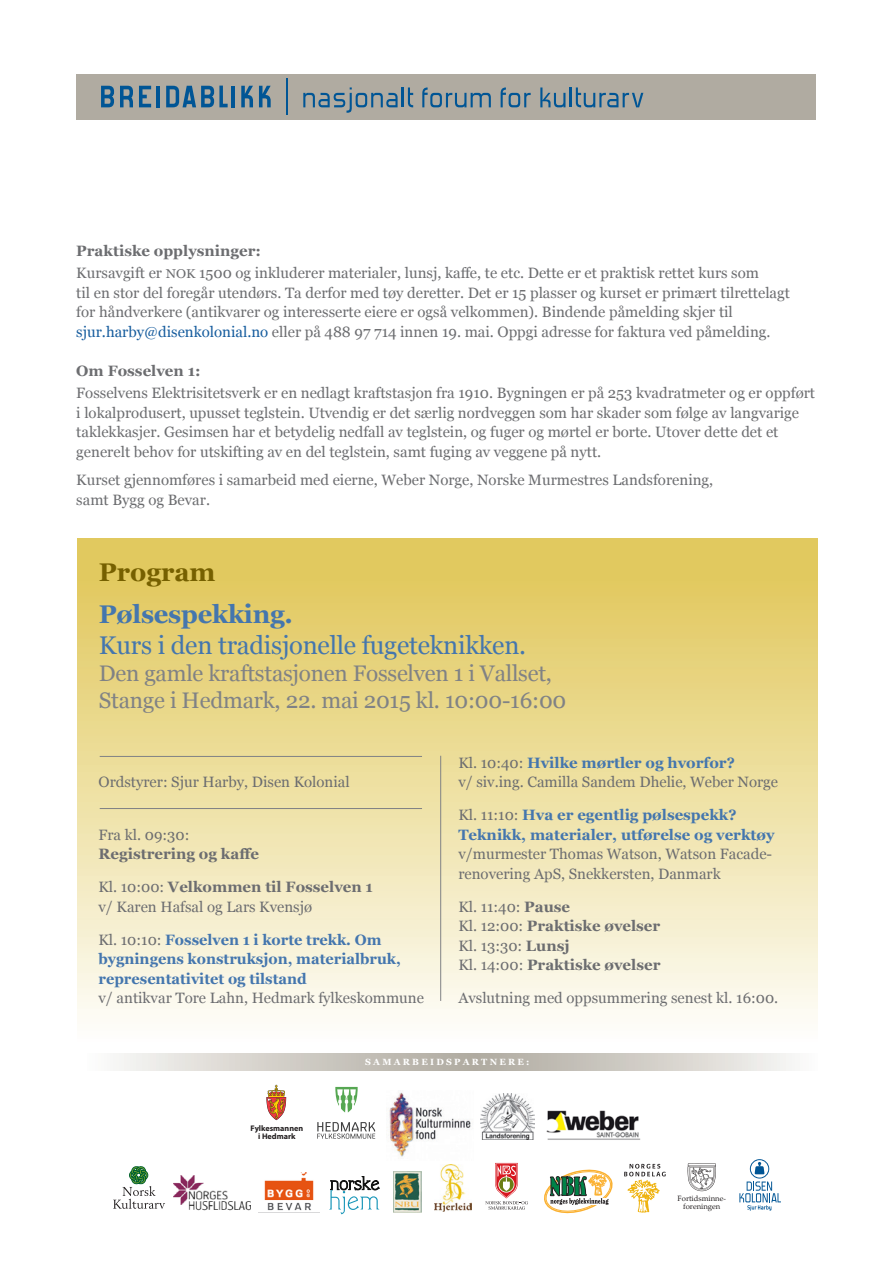
<style>
.page{position:relative;width:893px;height:1263px;background:#fff}
.page>*{position:absolute;margin:0;border:0;box-sizing:border-box;transform-origin:0 0}
.t1{font:25.5px "Georgia";letter-spacing:-.01em;color:#4476ae}
.t2{font:700 25.5px "Georgia";letter-spacing:-.01em;color:#4476ae}
.t3{font:700 25.5px "Georgia";color:#766000}
.t4{font:22.5px "Georgia";letter-spacing:-.01em;color:#808285}
.t5{font:15px/19.5px "Georgia";color:#6c6d70}
.t6{font:700 15px "Georgia";color:#6c6d70}
.t7{font:700 15px/19.5px "Georgia";color:#4476ae}
.t8{font:700 9px "Georgia";letter-spacing:.25em;color:#fff}
.t9{font:700 8.1px "Myriad Pro";color:#231f20}
.t10{font:7.65px "Palatino Linotype";color:#231f20}
.s1{font-size:12.75px}
.s2{color:#175d9e}
.s3{font-weight:400}
.s4{font-weight:400;color:#6c6d70}
.s5{font-weight:700;color:#4476ae}
.s6{font-weight:700}
</style>
<div class="page">
<div style="left:76px;top:74px;width:740px;height:45px;background:#b0aba1"></div>
<svg style="left:101px;top:86px;width:13px;height:21px"></svg>
<svg style="left:120px;top:86px;width:13px;height:21px"></svg>
<svg style="left:139px;top:86px;width:12px;height:21px"></svg>
<hr style="left:156px;top:86px;width:4px;height:21px;background:#005595">
<svg style="left:166px;top:86px;width:62px;height:21px"></svg>
<hr style="left:232px;top:86px;width:3px;height:21px;background:#005595">
<svg style="left:241px;top:86px;width:12px;height:21px"></svg>
<svg style="left:259px;top:86px;width:12px;height:21px"></svg>
<svg style="left:303px;top:87px;width:95px;height:26px"></svg>
<hr style="left:402px;top:87px;width:2px;height:20px;background:#005595">
<svg style="left:408px;top:87px;width:5px;height:20px"></svg>
<svg style="left:422px;top:87px;width:69px;height:20px"></svg>
<svg style="left:501px;top:87px;width:30px;height:20px"></svg>
<svg style="left:540px;top:87px;width:25px;height:20px"></svg>
<hr style="left:570px;top:87px;width:2px;height:20px;background:#005595">
<svg style="left:576px;top:87px;width:67px;height:20px"></svg>
<hr style="left:286px;top:78px;width:2px;height:37px;background:#005595">
<div style="left:77px;top:539px;width:740px;height:505px;background:linear-gradient(to bottom,#dfc553,#fefdf9)"></div>
<hr style="left:440px;top:756px;width:1px;height:245px;background:#808285">
<hr style="left:100px;top:756px;width:322px;height:1px;background:#808285">
<hr style="left:100px;top:808px;width:322px;height:1px;background:#808285">
<svg style="left:116px;top:1053px;width:676px;height:17px;background:#d0cdc6"></svg>
<svg style="left:739px;top:1159px;width:42px;height:51px"></svg>
<img style="left:174px;top:1176px;width:54px;height:29px">
<img style="left:188px;top:1200px;width:63px;height:11px">
<svg style="left:113px;top:1166px;width:52px;height:43px"></svg>
<svg style="left:624px;top:1164px;width:42px;height:49px"></svg>
<svg style="left:544px;top:1170px;width:69px;height:43px"></svg>
<svg style="left:329px;top:1176px;width:50px;height:38px"></svg>
<svg style="left:485px;top:1163px;width:43px;height:46px"></svg>
<img style="left:394px;top:1172px;width:27px;height:40px">
<img style="left:434px;top:1164px;width:37px;height:47px">
<svg style="left:688px;top:1163px;width:28px;height:28px"></svg>
<img style="left:258px;top:1172px;width:61px;height:41px">
<svg style="left:266px;top:1085px;width:20px;height:35px"></svg>
<svg style="left:317px;top:1122px;width:58px;height:17px"></svg>
<svg style="left:335px;top:1087px;width:23px;height:26px"></svg>
<img style="left:389px;top:1092px;width:82px;height:65px">
<img style="left:546px;top:1110px;width:95px;height:30px">
<img style="left:481px;top:1094px;width:53px;height:45px">
<p class="t6" style="left:76px;top:241px;width:186px">Praktiske opplysninger:</p>
<p class="t5" style="left:76px;top:263px;width:684px">Kursavgift er <span class="s1">NOK</span> 1500 og inkluderer materialer, lunsj, kaffe, te etc. Dette er et praktisk rettet kurs som</p>
<p class="t5" style="left:76px;top:283px;width:715px">til en stor del foregår utendørs. Ta derfor med tøy deretter. Det er 15 plasser og kurset er primært tilrettelagt</p>
<p class="t5" style="left:76px;top:302px;width:658px">for håndverkere (antikvarer og interesserte eiere er også velkommen). Bindende påmelding skjer til</p>
<p class="t5" style="left:76px;top:322px;width:696px"><span class="s2">sjur.harby@disenkolonial.no</span> eller på 488 97 714 innen 19. mai. Oppgi adresse for faktura ved påmelding.</p>
<p class="t6" style="left:76px;top:361px;width:126px">Om Fosselven 1:</p>
<p class="t5" style="left:76px;top:383px;width:740px">Fosselvens Elektrisitetsverk er en nedlagt kraftstasjon fra 1910. Bygningen er på 253 kvadratmeter og er oppført i lokalprodusert, upusset teglstein. Utvendig er det særlig nordveggen som har skader som følge av langvarige taklekkasjer. Gesimsen har et betydelig nedfall av teglstein, og fuger og mørtel er borte. Utover dette det et generelt behov for utskifting av en del teglstein, samt fuging av veggene på nytt.</p>
<p class="t5" style="left:76px;top:470px;width:638px">Kurset gjennomføres i samarbeid med eierne, Weber Norge, Norske Murmestres Landsforening,</p>
<p class="t5" style="left:76px;top:490px;width:135px">samt Bygg og Bevar.</p>
<p class="t3" style="left:99px;top:555px;width:118px">Program</p>
<p class="t2" style="left:99px;top:598px;width:196px">Pølsespekking.</p>
<p class="t1" style="left:99px;top:630px;width:429px">Kurs i den tradisjonelle fugeteknikken.</p>
<p class="t4" style="left:99px;top:660px;width:455px">Den gamle kraftstasjonen Fosselven 1 i Vallset,</p>
<p class="t4" style="left:99px;top:687px;width:469px">Stange i Hedmark, 22. mai 2015 kl. 10:00-16:00</p>
<p class="t5" style="left:99px;top:773px;width:253px">Ordstyrer: Sjur Harby, Disen Kolonial</p>
<p class="t5" style="left:99px;top:825px;width:92px">Fra kl. 09:30:</p>
<p class="t6" style="left:99px;top:844px;width:162px">Registrering og kaffe</p>
<p class="t6" style="left:99px;top:877px;width:276px"><span class="s3">Kl. 10:00:</span> Velkommen til Fosselven 1</p>
<p class="t5" style="left:99px;top:897px;width:215px">v/ Karen Hafsal og Lars Kvensjø</p>
<p class="t7" style="left:99px;top:930px;width:304px"><span class="s4">Kl. 10:10:</span> Fosselven 1 i korte trekk. Om bygningens konstruksjon, materialbruk, representativitet og tilstand</p>
<p class="t5" style="left:99px;top:989px;width:327px">v/ antikvar Tore Lahn, Hedmark fylkeskommune</p>
<p class="t7" style="left:458px;top:753px;width:278px"><span class="s4">Kl. 10:40:</span> Hvilke mørtler og hvorfor?</p>
<p class="t5" style="left:458px;top:773px;width:321px">v/ siv.ing. Camilla Sandem Dhelie, Weber Norge</p>
<p class="t5" style="left:458px;top:806px;width:318px">Kl. 11:10: <span class="s5">Hva er egentlig pølsespekk?<br>Teknikk, materialer, utførelse og verktøy </span>v/murmester Thomas Watson, Watson Facade&shy;renovering ApS, Snekkersten, Danmark</p>
<p class="t5" style="left:458px;top:897px;width:113px">Kl. 11:40: <span class="s6">Pause</span></p>
<p class="t6" style="left:458px;top:916px;width:204px"><span class="s3">Kl. 12:00:</span> Praktiske øvelser</p>
<p class="t5" style="left:458px;top:936px;width:113px">Kl. 13:30: <span class="s6">Lunsj</span></p>
<p class="t6" style="left:458px;top:955px;width:204px"><span class="s3">Kl. 14:00:</span> Praktiske øvelser</p>
<p class="t5" style="left:458px;top:989px;width:322px">Avslutning med oppsummering senest kl. 16:00.</p>
<p class="t9" style="left:251px;top:1122px;width:54px">Fylkesmannen</p>
<p class="t9" style="left:258px;top:1131px;width:39px">i Hedmark</p>
<p class="t8" style="left:365px;top:1056px;width:166px">SAMARBEIDSPARTNERE:</p>
<p class="t10" style="left:677px;top:1193px;width:50px">Fortidsminne-</p>
<p class="t10" style="left:683px;top:1201px;width:39px">foreningen</p>
</div>
